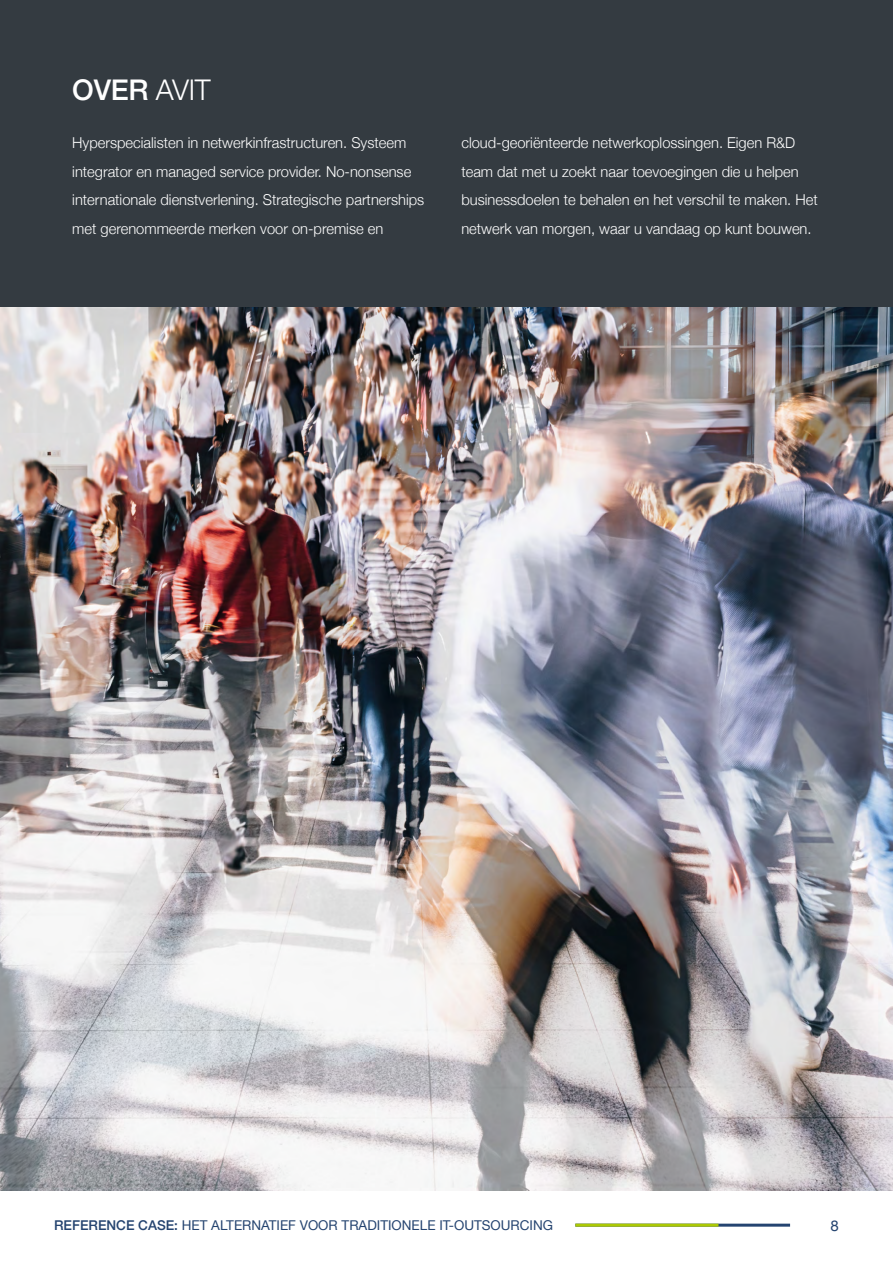
<style>
.page{position:relative;width:893px;height:1263px;background:#fff}
.page>*{position:absolute;margin:0;border:0;box-sizing:border-box;transform-origin:0 0}
.t1{font:500 28.5px "Helvetica Neue";color:#fff}
.t2{font:300 15px/28.5px "Helvetica Neue";color:#fff}
.t3{font:15px "Helvetica Neue";color:#254470}
.t4{font:13.5px "Helvetica Neue";color:#254470}
.s1{font-weight:300}
.s2{font-weight:500}
</style>
<div class="page">
<hr style="left:575px;top:1223px;width:215px;height:3px;background:#254470">
<hr style="left:575px;top:1223px;width:143px;height:3px;background:#acc903">
<div style="left:0;top:0;width:893px;height:307px;background:#343b41"></div>
<img style="left:0;top:307px;width:893px;height:884px">
<h1 class="t1" style="left:72px;top:67px;width:140px">OVER <span class="s1">AVIT</span></h1>
<p class="t2" style="left:72px;top:128px;width:354px">Hyperspecialisten in netwerkinfrastructuren. Systeem integrator en managed service provider. No-nonsense internationale dienstverlening. Strategische partnerships met gerenommeerde merken voor on-premise en</p>
<p class="t2" style="left:461px;top:128px;width:358px">cloud-georiënteerde netwerkoplossingen. Eigen R&amp;D team dat met u zoekt naar toevoegingen die u helpen businessdoelen te behalen en het verschil te maken. Het netwerk van morgen, waar u vandaag op kunt bouwen.</p>
<p class="t4" style="left:54px;top:1215px;width:501px"><span class="s2">REFERENCE CASE:</span> HET ALTERNATIEF VOOR TRADITIONELE IT-OUTSOURCING</p>
<p class="t3" style="left:831px;top:1215px;width:10px">8</p>
</div>
